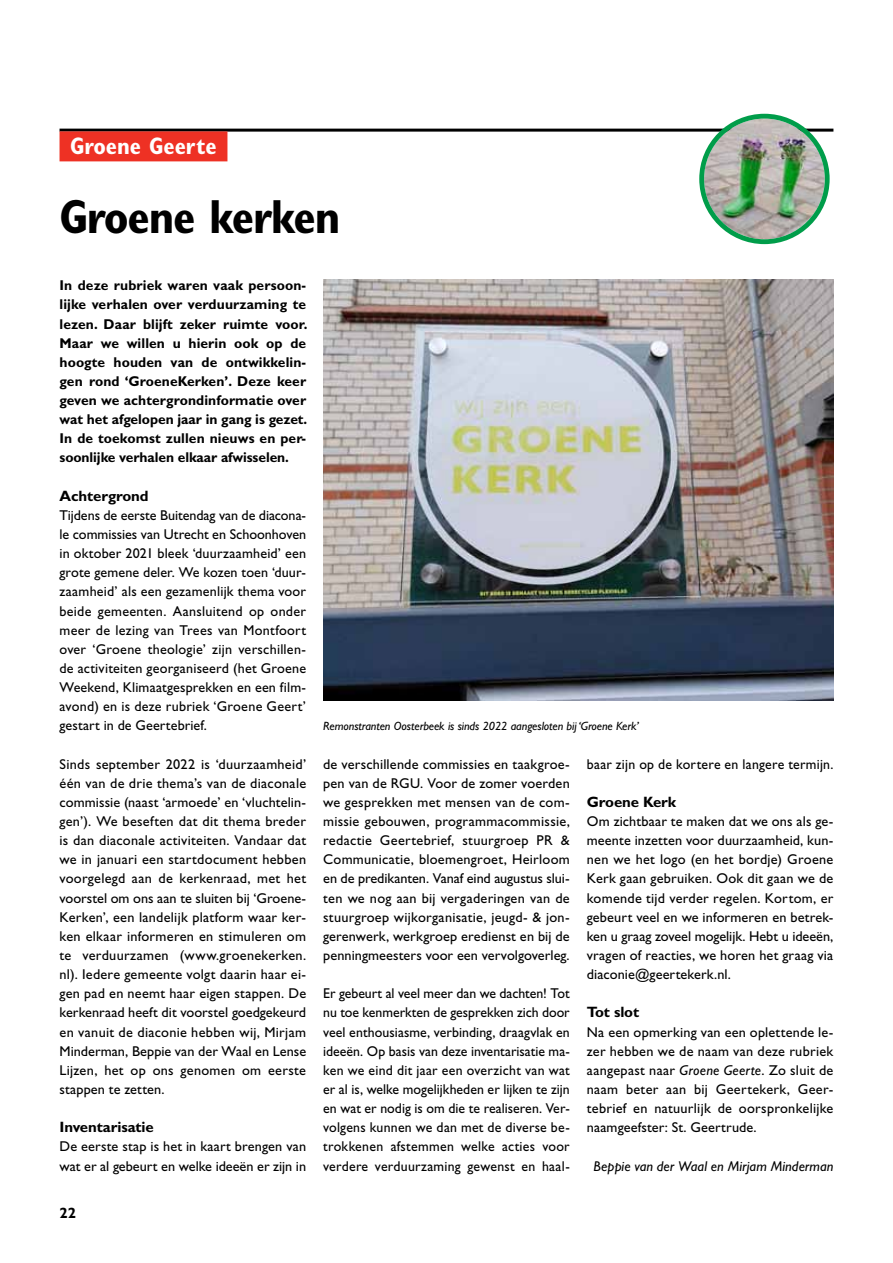
<style>
.page{position:relative;width:893px;height:1263px;background:#fff}
.page>*{position:absolute;margin:0;border:0;box-sizing:border-box;transform-origin:0 0}
.t1{font:700 condensed 48px "Gill Sans Std";letter-spacing:-.025em;color:#000}
.t2{font:700 condensed 24px "Gill Sans Std";color:#fff}
.t3{font:700 15px "Gill Sans Std";letter-spacing:-.005em;color:#000}
.t4{font:14.25px/19.2px "Gill Sans Std";letter-spacing:.01em;color:#000;text-align:justify}
.t5{font:700 14.25px/19.2px "Gill Sans Std";letter-spacing:-.005em;color:#000;text-align:justify}
.t6{font:italic 14.25px "Gill Sans Std";letter-spacing:.005em;color:#000}
.t7{font:italic 12px "Gill Sans Std";letter-spacing:-.005em;color:#000}
.s1{font-style:italic}
</style>
<div class="page">
<hr style="left:60px;top:129px;width:773px;height:3px;background:#000">
<div style="left:60px;top:131px;width:167px;height:30px;background:#ee3124"></div>
<img style="left:704px;top:119px;width:121px;height:120px;border-radius:60px">
<div style="left:699px;top:114px;width:131px;height:130px;border:5px solid #009d4a;border-radius:50%"></div>
<img style="left:323px;top:279px;width:510px;height:421px">
<h2 class="t2" style="left:70px;top:131px;width:148px">Groene Geerte</h2>
<h1 class="t1" style="left:60px;top:188px;width:282px">Groene kerken</h1>
<p class="t5" style="left:60px;top:276px;width:250px">In deze rubriek waren vaak persoon&shy;lijke verhalen over verduurzaming te lezen. Daar blijft zeker ruimte voor.<br>Maar we willen u hierin ook op de hoogte houden van de ontwikkelin&shy;gen rond ‘GroeneKerken’. Deze keer geven we achtergrondinformatie over wat het afgelopen jaar in gang is gezet.<br>In de toekomst zullen nieuws en per&shy;soonlijke verhalen elkaar afwisselen.</p>
<p class="t3" style="left:60px;top:487px;width:91px">Achtergrond</p>
<p class="t4" style="left:60px;top:505px;width:248px">Tijdens de eerste Buitendag van de diacona&shy;le commissies van Utrecht en Schoonhoven in oktober 2021 bleek ‘duurzaamheid’ een grote gemene deler. We kozen toen ‘duur&shy;zaamheid’ als een gezamenlijk thema voor beide gemeenten. Aansluitend op onder meer de lezing van Trees van Montfoort over ‘Groene theologie’ zijn verschillen&shy;de activiteiten georganiseerd (het Groene Weekend, Klimaatgesprekken en een film&shy;avond) en is deze rubriek ‘Groene Geert’ gestart in de Geertebrief.</p>
<p class="t4" style="left:60px;top:754px;width:248px">Sinds september 2022 is ‘duurzaamheid’ één van de drie thema’s van de diaconale commissie (naast ‘armoede’ en ‘vluchtelin&shy;gen’). We beseften dat dit thema breder is dan diaconale activiteiten. Vandaar dat we in januari een startdocument hebben voorgelegd aan de kerkenraad, met het voorstel om ons aan te sluiten bij ‘Groene-Kerken’, een landelijk platform waar ker&shy;ken elkaar informeren en stimuleren om te verduurzamen (www.groenekerken. nl). Iedere gemeente volgt daarin haar ei&shy;gen pad en neemt haar eigen stappen. De kerkenraad heeft dit voorstel goedgekeurd en vanuit de diaconie hebben wij, Mirjam Minderman, Beppie van der Waal en Lense Lijzen, het op ons genomen om eerste stappen te zetten.</p>
<p class="t3" style="left:60px;top:1118px;width:96px">Inventarisatie</p>
<p class="t4" style="left:60px;top:1137px;width:248px">De eerste stap is het in kaart brengen van wat er al gebeurt en welke ideeën er zijn in</p>
<p class="t3" style="left:60px;top:1204px;width:18px">22</p>
<p class="t7" style="left:323px;top:719px;width:317px">Remonstranten Oosterbeek is sinds 2022 aangesloten bij ‘Groene Kerk’</p>
<p class="t4" style="left:323px;top:754px;width:248px">de verschillende commissies en taakgroe&shy;pen van de RGU. Voor de zomer voerden we gesprekken met mensen van de com&shy;missie gebouwen, programmacommissie, redactie Geertebrief, stuurgroep PR &amp; Communicatie, bloemengroet, Heirloom en de predikanten. Vanaf eind augustus slui&shy;ten we nog aan bij vergaderingen van de stuurgroep wijkorganisatie, jeugd- &amp; jon&shy;gerenwerk, werkgroep eredienst en bij de penningmeesters voor een vervolgoverleg.</p>
<p class="t4" style="left:323px;top:984px;width:248px">Er gebeurt al veel meer dan we dachten! Tot nu toe kenmerkten de gesprekken zich door veel enthousiasme, verbinding, draagvlak en ideeën. Op basis van deze inventarisatie ma&shy;ken we eind dit jaar een overzicht van wat er al is, welke mogelijkheden er lijken te zijn en wat er nodig is om die te realiseren. Ver&shy;volgens kunnen we dan met de diverse be&shy;trokkenen afstemmen welke acties voor verdere verduurzaming gewenst en haal-</p>
<p class="t4" style="left:587px;top:754px;width:248px">baar zijn op de kortere en langere termijn.</p>
<p class="t3" style="left:587px;top:793px;width:91px">Groene Kerk</p>
<p class="t4" style="left:587px;top:812px;width:248px">Om zichtbaar te maken dat we ons als ge&shy;meente inzetten voor duurzaamheid, kun&shy;nen we het logo (en het bordje) Groene Kerk gaan gebruiken. Ook dit gaan we de komende tijd verder regelen. Kortom, er gebeurt veel en we informeren en betrek&shy;ken u graag zoveel mogelijk. Hebt u ideeën, vragen of reacties, we horen het graag via diaconie@geertekerk.nl.</p>
<p class="t3" style="left:587px;top:1003px;width:54px">Tot slot</p>
<p class="t4" style="left:587px;top:1022px;width:248px">Na een opmerking van een oplettende le&shy;zer hebben we de naam van deze rubriek aangepast naar <span class="s1">Groene Geerte</span>. Zo sluit de naam beter aan bij Geertekerk, Geer&shy;tebrief en natuurlijk de oorspronkelijke naamgeefster: St. Geertrude.</p>
<p class="t6" style="left:593px;top:1157px;width:241px">Beppie van der Waal en Mirjam Minderman</p>
</div>
